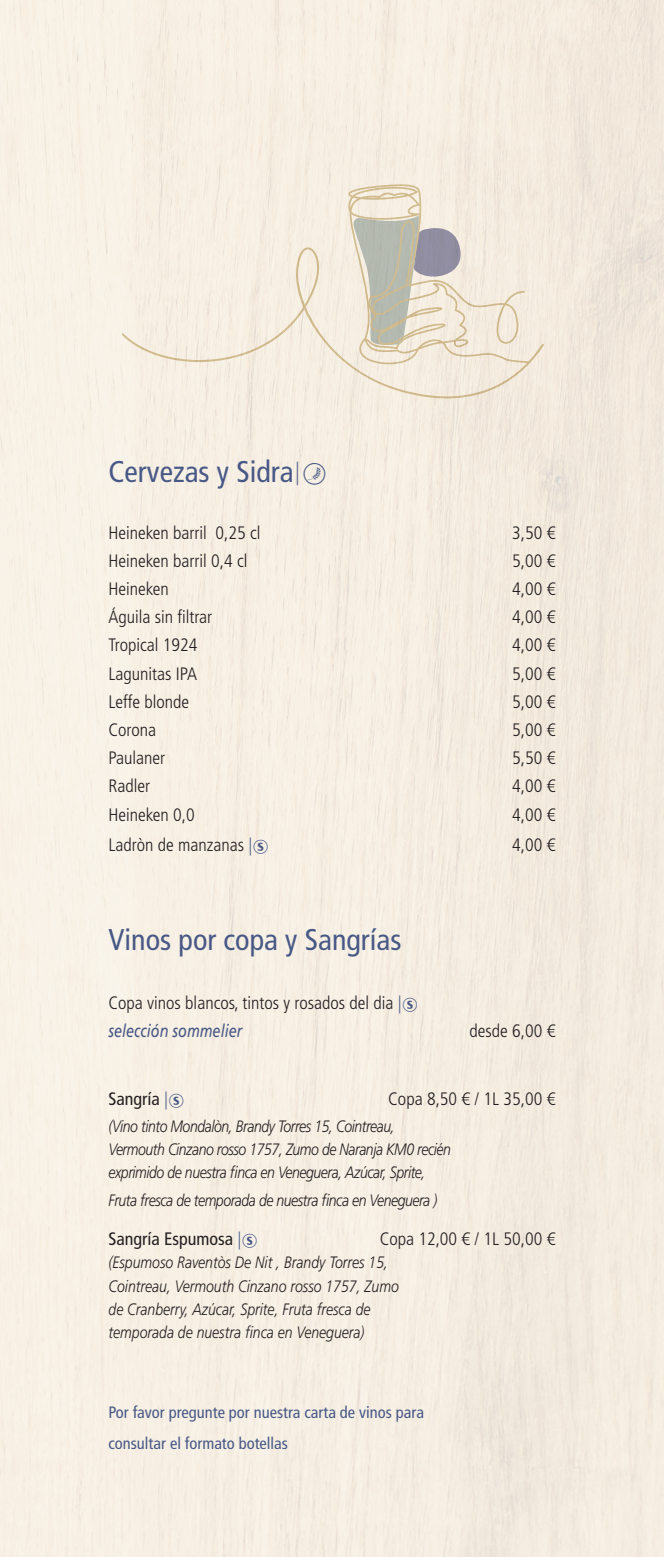
<style>
.page{position:relative;width:664px;height:1557px;background:#fff}
.page>*{position:absolute;margin:0;border:0;box-sizing:border-box;transform-origin:0 0}
.t1{font:condensed 30px "Frutiger LT Std";color:#485886}
.t2{font:300 condensed 18px "Frutiger LT Std";color:#231f20}
.t3{font:condensed 18px "Frutiger LT Std";color:#231f20}
.t4{font:italic 18px "Frutiger LT Std";color:#485886;scale:.8 1}
.t5{font:italic 300 16.5px/23.1px "Frutiger LT Std";letter-spacing:-.03em;color:#231f20;scale:.85 1}
.t6{font:italic 300 16.5px/23.1px "Frutiger LT Std";color:#231f20;scale:.85 1}
.t7{font:condensed 16.5px/30.6px "Frutiger LT Std";color:#485886}
.s1{font-family:"Abril Fatface";font-stretch:normal;font-size:25.5px}
.s2{color:#485886}
.s3{font-weight:300;color:#485886}
</style>
<div class="page">
<div style="left:0;top:0;width:663px;height:1556px;background:#f6eee2"></div>
<svg style="left:348px;top:184px;width:181px;height:63px;background:#e2dbce"></svg>
<svg style="left:108px;top:247px;width:435px;height:153px;background:#eee6d9"></svg>
<svg style="left:303px;top:463px;width:22px;height:22px"></svg>
<svg style="left:254px;top:839px;width:14px;height:15px"></svg>
<svg style="left:403px;top:997px;width:14px;height:14px"></svg>
<svg style="left:169px;top:1093px;width:14px;height:14px"></svg>
<svg style="left:243px;top:1233px;width:14px;height:15px"></svg>
<p class="t1" style="left:108px;top:454px;width:194px">Cervezas y Sidra<span class="s1">|</span></p>
<p class="t2" style="left:108px;top:522px;width:153px">Heineken barril 0,25 cl</p>
<p class="t2" style="left:512px;top:522px;width:45px">3,50 €</p>
<p class="t2" style="left:108px;top:550px;width:140px">Heineken barril 0,4 cl</p>
<p class="t2" style="left:512px;top:550px;width:45px">5,00 €</p>
<p class="t2" style="left:108px;top:578px;width:62px">Heineken</p>
<p class="t2" style="left:512px;top:578px;width:45px">4,00 €</p>
<p class="t2" style="left:108px;top:606px;width:105px">Águila sin filtrar</p>
<p class="t2" style="left:512px;top:606px;width:45px">4,00 €</p>
<p class="t2" style="left:108px;top:635px;width:90px">Tropical 1924</p>
<p class="t2" style="left:512px;top:635px;width:45px">4,00 €</p>
<p class="t2" style="left:108px;top:663px;width:90px">Lagunitas IPA</p>
<p class="t2" style="left:512px;top:663px;width:45px">5,00 €</p>
<p class="t2" style="left:108px;top:691px;width:82px">Leffe blonde</p>
<p class="t2" style="left:512px;top:691px;width:45px">5,00 €</p>
<p class="t2" style="left:108px;top:719px;width:49px">Corona</p>
<p class="t2" style="left:512px;top:719px;width:45px">5,00 €</p>
<p class="t2" style="left:108px;top:747px;width:58px">Paulaner</p>
<p class="t2" style="left:512px;top:747px;width:45px">5,50 €</p>
<p class="t2" style="left:108px;top:776px;width:43px">Radler</p>
<p class="t2" style="left:512px;top:776px;width:45px">4,00 €</p>
<p class="t2" style="left:108px;top:804px;width:88px">Heineken 0,0</p>
<p class="t2" style="left:512px;top:804px;width:45px">4,00 €</p>
<p class="t2" style="left:108px;top:834px;width:145px">Ladròn de manzanas <span class="s2">|</span></p>
<p class="t2" style="left:512px;top:834px;width:45px">4,00 €</p>
<p class="t1" style="left:108px;top:922px;width:294px">Vinos por copa y Sangrías</p>
<p class="t2" style="left:108px;top:992px;width:295px">Copa vinos blancos, tintos y rosados del dia <span class="s2">|</span></p>
<p class="t4" style="left:108px;top:1020px;width:169px">selección sommelier</p>
<p class="t2" style="left:469px;top:1020px;width:87px">desde 6,00 €</p>
<p class="t3" style="left:108px;top:1087px;width:61px">Sangría <span class="s3">|</span></p>
<p class="t2" style="left:388px;top:1088px;width:168px">Copa 8,50 € / 1L 35,00 €</p>
<p class="t5" style="left:108px;top:1114px;width:404px">(Vino tinto Mondalòn, Brandy Torres 15, Cointreau,<br>Vermouth Cinzano rosso 1757, Zumo de Naranja KM0 recién exprimido de nuestra finca en Veneguera, Azúcar, Sprite,</p>
<p class="t5" style="left:108px;top:1189px;width:388px">Fruta fresca de temporada de nuestra finca en Veneguera )</p>
<p class="t3" style="left:108px;top:1228px;width:134px">Sangría Espumosa <span class="s3">|</span></p>
<p class="t2" style="left:379px;top:1228px;width:177px">Copa 12,00 € / 1L 50,00 €</p>
<p class="t6" style="left:108px;top:1251px;width:343px">(Espumoso Raventòs De Nit , Brandy Torres 15, Cointreau, Vermouth Cinzano rosso 1757, Zumo de Cranberry, Azúcar, Sprite, Fruta fresca de temporada de nuestra finca en Veneguera)</p>
<p class="t7" style="left:108px;top:1396px;width:317px">Por favor pregunte por nuestra carta de vinos para consultar el formato botellas</p>
</div>
